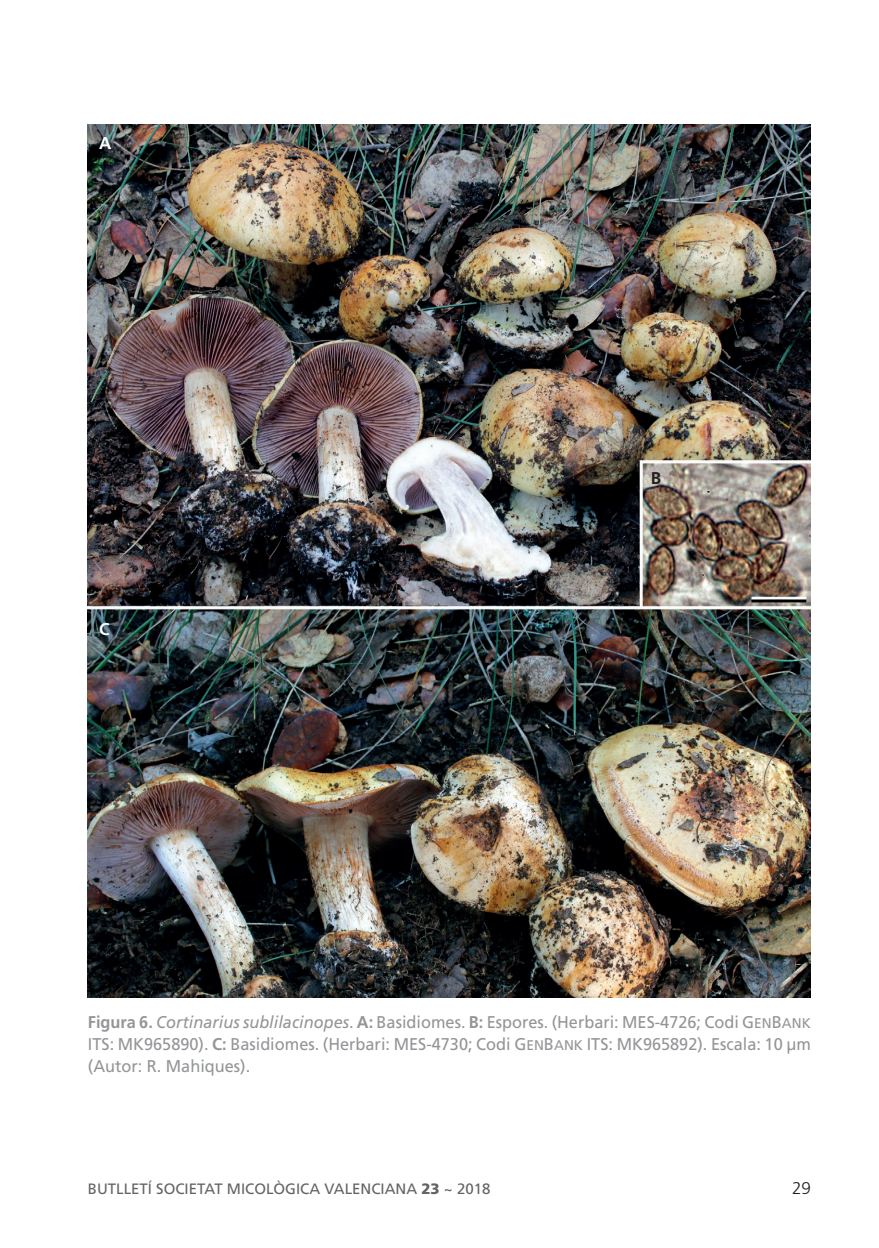
<style>
.page{position:relative;width:879px;height:1248px;background:#fff}
.page>*{position:absolute;margin:0;border:0;box-sizing:border-box;transform-origin:0 0}
.t1{font:17px/22px "Frutiger LT Std";color:#939598;text-align:justify;scale:.96 1}
.t2{font:300 17px "Frutiger LT Std";color:#231f20}
.t3{font:700 17px "Frutiger LT Std";color:#fff}
.t4{font:700 17px "Frutiger LT Std";color:#231f20}
.t5{font:15px "Frutiger LT Std";color:#636366}
.s1{font-weight:700}
.s2{font-style:italic}
.s3{font-size:14px}
.s4{font-weight:900}
</style>
<div class="page">
<img style="left:88px;top:125px;width:723px;height:872px">
<p class="t3" style="left:99px;top:133px;width:14px">A</p>
<p class="t3" style="left:99px;top:619px;width:12px">C</p>
<p class="t4" style="left:651px;top:467px;width:12px">B</p>
<p class="t1" style="left:88px;top:1011px;width:754px"><span class="s1">Figura 6.</span> <span class="s2">Cortinarius sublilacinopes</span>. <span class="s1">A:</span> Basidiomes. <span class="s1">B:</span> Espores. (Herbari: MES-4726; Codi G<span class="s3">EN</span>B<span class="s3">ANK </span>ITS: MK965890). <span class="s1">C:</span> Basidiomes. (Herbari: MES-4730; Codi G<span class="s3">EN</span>B<span class="s3">ANK</span> ITS: MK965892). Escala: 10 μm (Autor: R. Mahiques).</p>
<p class="t5" style="left:88px;top:1179px;width:404px">BUTLLETÍ SOCIETAT MICOLÒGICA VALENCIANA <span class="s4">23</span> ~ 2018</p>
<p class="t2" style="left:792px;top:1177px;width:20px">29</p>
</div>
